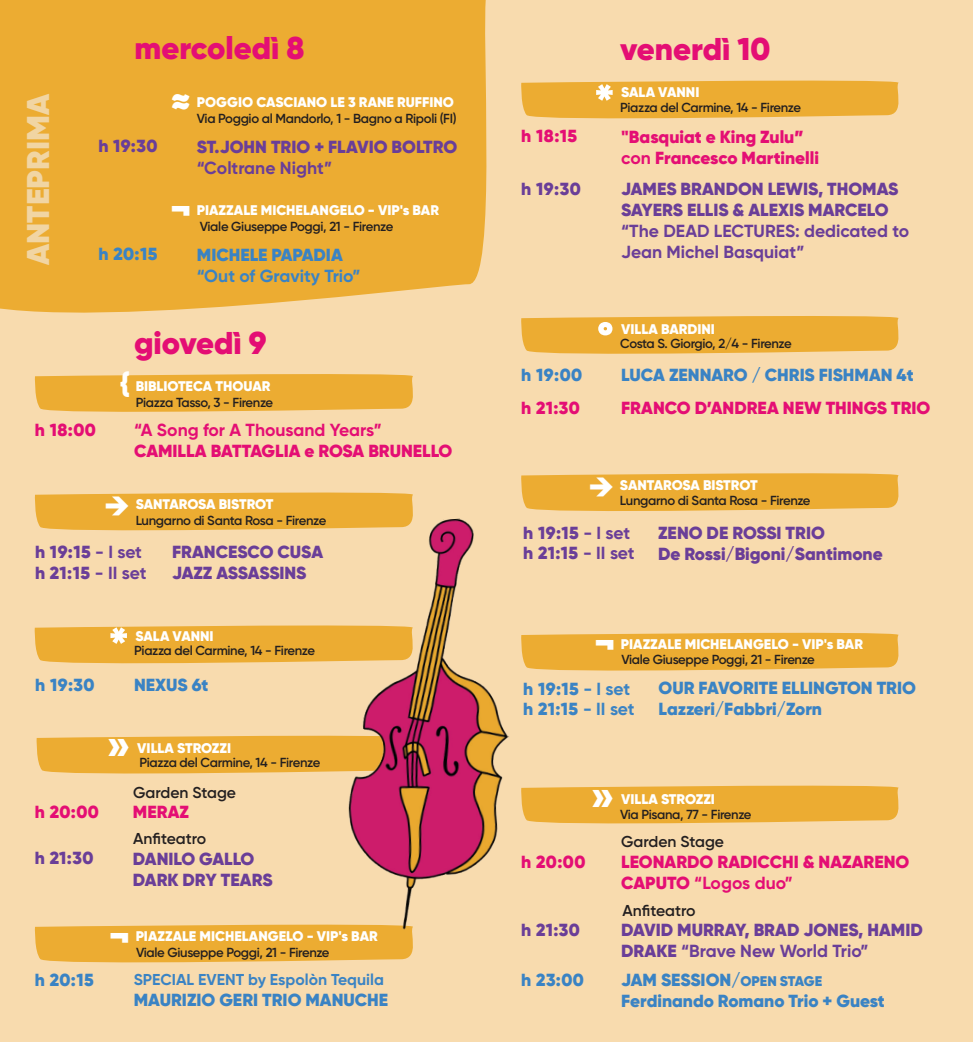
<style>
.page{position:relative;width:973px;height:1042px;background:#fff}
.page>*{position:absolute;margin:0;border:0;box-sizing:border-box;transform-origin:0 0}
.t1{font:900 52.5px "Gilroy";color:#fff}
.t2{font:900 43.75px "Gilroy";color:#fff}
.t3{font:900 35px "Gilroy";color:#fff}
.t4{font:900 31.5px "Gilroy";color:#e40e74}
.t5{font:900 31.5px "Gilroy";color:#f1d5a3}
.t6{font:900 17.5px/21px "Gilroy";color:#6a3e98}
.t7{font:900 17.5px/21px "Gilroy";color:#3a83c4}
.t8{font:900 17.5px/21px "Gilroy";color:#e40e74}
.t9{font:700 17.5px/21px "Gilroy";color:#6a3e98}
.t10{font:700 17.5px "Gilroy";color:#e40e74}
.t11{font:700 17.5px "Gilroy";color:#3a83c4}
.t12{font:600 15.75px "Gilroy";color:#231f20}
.t13{font:700 15.75px "Gilroy";color:#3a83c4}
.t14{font:900 14px "Gilroy";color:#fff}
.t15{font:600 13.12px "Gilroy";letter-spacing:-.025em;color:#231f20}
.s1{font-size:28px}
.s2{font-size:31.5px}
.s3{font-weight:700}
.s4{font-size:14px}
</style>
<div class="page">
<div style="left:0;top:0;width:972px;height:1042px;background:#f8dbae"></div>
<div style="left:0;top:0;width:487px;height:313px;background:#ecac32"></div>
<svg style="left:34px;top:374px;width:379px;height:38px;background:#ecaf3a"></svg>
<svg style="left:36px;top:735px;width:252px;height:39px;background:#ecaf3c"></svg>
<svg style="left:521px;top:316px;width:378px;height:38px;background:#ecaf3c"></svg>
<svg style="left:34px;top:492px;width:379px;height:39px;background:#ecaf3a"></svg>
<svg style="left:521px;top:473px;width:378px;height:38px;background:#ecaf3a"></svg>
<svg style="left:34px;top:924px;width:379px;height:39px;background:#edb03d"></svg>
<svg style="left:521px;top:632px;width:378px;height:39px;background:#edb03d"></svg>
<svg style="left:521px;top:80px;width:378px;height:39px;background:#edb03d"></svg>
<svg style="left:521px;top:785px;width:378px;height:39px;background:#edb03d"></svg>
<svg style="left:34px;top:625px;width:254px;height:39px;background:#ecaf3c"></svg>
<img style="left:288px;top:516px;width:221px;height:425px">
<h3 class="t5" style="left:18px;top:265px;width:173px;rotate:-90deg">ANTEPRIMA</h3>
<h3 class="t4" style="left:135px;top:28px;width:171px">mercoledì 8</h3>
<h3 class="t3" style="left:171px;top:79px;width:21px">≈</h3>
<p class="t14" style="left:197px;top:94px;width:258px">POGGIO CASCIANO LE 3 RANE RUFFINO</p>
<h3 class="t6" style="left:98px;top:135px;width:61px">h 19:30</h3>
<h3 class="t7" style="left:98px;top:243px;width:60px">h 20:15</h3>
<p class="t15" style="left:197px;top:110px;width:261px">Via Poggio al Mandorlo, 1 - Bagno a Ripoli (FI)</p>
<h3 class="t6" style="left:197px;top:136px;width:262px">ST.JOHN TRIO + FLAVIO BOLTRO</h3>
<h3 class="t9" style="left:197px;top:157px;width:137px">“Coltrane Night”</h3>
<h3 class="t3" style="left:171px;top:186px;width:21px">¬</h3>
<p class="t14" style="left:197px;top:201px;width:243px">PIAZZALE MICHELANGELO - VIP's BAR</p>
<p class="t15" style="left:200px;top:219px;width:195px">Viale Giuseppe Poggi, 21 - Firenze</p>
<h3 class="t7" style="left:197px;top:244px;width:147px">MICHELE PAPADIA</h3>
<h3 class="t11" style="left:197px;top:264px;width:165px">“Out of Gravity Trio”</h3>
<h3 class="t4" style="left:134px;top:323px;width:134px">giovedì 9</h3>
<p class="t14" style="left:119px;top:377px;width:152px"><span class="s1">{</span> BIBLIOTECA THOUAR</p>
<p class="t15" style="left:136px;top:394px;width:139px">Piazza Tasso, 3 - Firenze</p>
<h3 class="t8" style="left:35px;top:419px;width:63px">h 18:00</h3>
<h3 class="t10" style="left:134px;top:419px;width:249px">“A Song for A Thousand Years”</h3>
<h3 class="t8" style="left:134px;top:440px;width:320px">CAMILLA BATTAGLIA e ROSA BRUNELLO</h3>
<p class="t14" style="left:105px;top:495px;width:170px"><span class="s2">→</span> SANTAROSA BISTROT</p>
<h3 class="t6" style="left:172px;top:541px;width:152px">FRANCESCO CUSA<br>JAZZ ASSASSINS</h3>
<p class="t15" style="left:136px;top:512px;width:192px">Lungarno di Santa Rosa - Firenze</p>
<h3 class="t6" style="left:35px;top:542px;width:113px;line-height:20.1px">h 19:15 <span class="s3">- I set </span>h 21:15 <span class="s3">- II set</span></h3>
<h1 class="t1" style="left:108px;top:613px;width:23px">*</h1>
<p class="t14" style="left:135px;top:627px;width:80px">SALA VANNI</p>
<p class="t15" style="left:134px;top:642px;width:182px">Piazza del Carmine, 14 - Firenze</p>
<h3 class="t7" style="left:35px;top:674px;width:61px">h 19:30</h3>
<h3 class="t7" style="left:134px;top:674px;width:76px">NEXUS 6t</h3>
<h3 class="t8" style="left:35px;top:801px;width:66px">h 20:00</h3>
<h3 class="t6" style="left:35px;top:847px;width:60px">h 21:30</h3>
<h2 class="t2" style="left:106px;top:718px;width:26px">»</h2>
<p class="t14" style="left:137px;top:739px;width:95px">VILLA STROZZI</p>
<p class="t15" style="left:139px;top:754px;width:182px">Piazza del Carmine, 14 - Firenze</p>
<p class="t12" style="left:133px;top:782px;width:104px">Garden Stage</p>
<p class="t12" style="left:133px;top:829px;width:74px">Anfiteatro</p>
<h3 class="t6" style="left:133px;top:848px;width:141px">DANILO GALLO<br>DARK DRY TEARS</h3>
<h3 class="t8" style="left:133px;top:801px;width:58px">MERAZ</h3>
<h3 class="t7" style="left:35px;top:969px;width:60px">h 20:15</h3>
<h3 class="t3" style="left:110px;top:913px;width:21px">¬</h3>
<p class="t14" style="left:136px;top:927px;width:243px">PIAZZALE MICHELANGELO - VIP's BAR</p>
<p class="t13" style="left:134px;top:970px;width:251px">SPECIAL EVENT by Espolòn Tequila</p>
<h3 class="t7" style="left:134px;top:989px;width:256px">MAURIZIO GERI TRIO MANUCHE</h3>
<p class="t15" style="left:136px;top:944px;width:195px">Viale Giuseppe Poggi, 21 - Firenze</p>
<h3 class="t4" style="left:620px;top:29px;width:152px">venerdì 10</h3>
<h3 class="t8" style="left:521px;top:125px;width:57px">h 18:15</h3>
<h3 class="t6" style="left:521px;top:178px;width:61px">h 19:30</h3>
<h1 class="t1" style="left:593px;top:70px;width:23px">*</h1>
<p class="t14" style="left:621px;top:84px;width:80px">SALA VANNI</p>
<p class="t15" style="left:620px;top:99px;width:182px">Piazza del Carmine, 14 - Firenze</p>
<h3 class="t8" style="left:621px;top:126px;width:199px">"Basquiat e King Zulu” <span class="s3">con</span> Francesco Martinelli</h3>
<h3 class="t6" style="left:621px;top:178px;width:279px">JAMES BRANDON LEWIS, THOMAS<br>SAYERS ELLIS &amp; ALEXIS MARCELO</h3>
<h3 class="t9" style="left:621px;top:220px;width:289px">“The DEAD LECTURES: dedicated to<br>Jean Michel Basquiat”</h3>
<h3 class="t7" style="left:521px;top:364px;width:62px">h 19:00</h3>
<h3 class="t8" style="left:521px;top:397px;width:60px">h 21:30</h3>
<p class="t14" style="left:621px;top:320px;width:95px">VILLA BARDINI</p>
<h3 class="t7" style="left:621px;top:364px;width:294px">LUCA ZENNARO / CHRIS FISHMAN 4t</h3>
<h3 class="t8" style="left:621px;top:398px;width:311px">FRANCO D’ANDREA NEW THINGS TRIO</h3>
<p class="t15" style="left:620px;top:335px;width:173px">Costa S. Giorgio, 2/4 - Firenze</p>
<p class="t14" style="left:589px;top:476px;width:170px"><span class="s2">→</span> SANTAROSA BISTROT</p>
<h3 class="t6" style="left:658px;top:522px;width:226px">ZENO DE ROSSI TRIO<br>De Rossi/Bigoni/Santimone</h3>
<p class="t15" style="left:619px;top:492px;width:192px">Lungarno di Santa Rosa - Firenze</p>
<h3 class="t6" style="left:523px;top:523px;width:113px;line-height:20.1px">h 19:15 <span class="s3">- I set </span>h 21:15 <span class="s3">- II set</span></h3>
<h3 class="t3" style="left:594px;top:620px;width:21px">¬</h3>
<p class="t14" style="left:620px;top:635px;width:243px">PIAZZALE MICHELANGELO - VIP's BAR</p>
<p class="t15" style="left:621px;top:651px;width:195px">Viale Giuseppe Poggi, 21 - Firenze</p>
<h3 class="t7" style="left:523px;top:678px;width:113px;line-height:20.1px">h 19:15 <span class="s3">- I set </span>h 21:15 <span class="s3">- II set</span></h3>
<h3 class="t7" style="left:658px;top:678px;width:259px">OUR FAVORITE ELLINGTON TRIO<br>Lazzeri/Fabbri/Zorn</h3>
<h2 class="t2" style="left:590px;top:769px;width:26px">»</h2>
<p class="t14" style="left:621px;top:790px;width:95px">VILLA STROZZI</p>
<p class="t12" style="left:621px;top:831px;width:104px">Garden Stage</p>
<p class="t15" style="left:620px;top:806px;width:133px">Via Pisana, 77 - Firenze</p>
<h3 class="t8" style="left:521px;top:851px;width:66px">h 20:00</h3>
<h3 class="t6" style="left:521px;top:919px;width:60px">h 21:30</h3>
<h3 class="t7" style="left:521px;top:969px;width:64px">h 23:00</h3>
<h3 class="t8" style="left:621px;top:851px;width:290px">LEONARDO RADICCHI &amp; NAZARENO<br>CAPUTO <span class="s3">“Logos duo”</span></h3>
<h3 class="t6" style="left:621px;top:919px;width:303px">DAVID MURRAY, BRAD JONES, HAMID<br>DRAKE <span class="s3">“Brave New World Trio”</span></h3>
<h3 class="t7" style="left:621px;top:969px;width:265px">JAM SESSION/<span class="s4">OPEN STAGE<br></span>Ferdinando Romano Trio + Guest</h3>
<p class="t12" style="left:622px;top:900px;width:74px">Anfiteatro</p>
</div>
